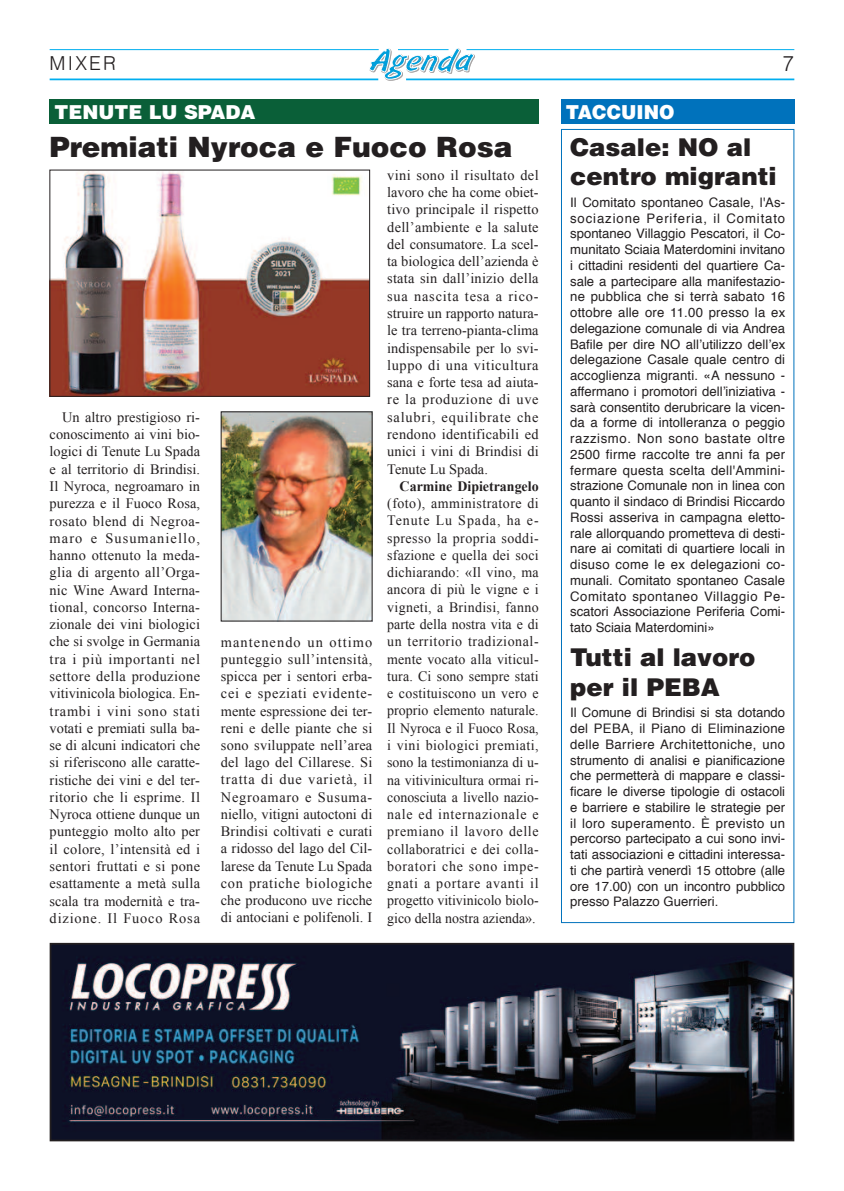
<style>
.page{position:relative;width:844px;height:1191px;background:#fff}
.page>*{position:absolute;margin:0;border:0;box-sizing:border-box;transform-origin:0 0}
.t1{font:900 28px "Helvetica";color:#231f20}
.t2{font:900 24.5px/29.4px "Helvetica";color:#231f20}
.t3{font:300 21px "Helvetica";color:#231f20}
.t4{font:900 19.25px "Helvetica";color:#fff}
.t5{font:900 19.25px "Helvetica";color:#fff;scale:.96 1}
.t6{font:300 19.25px "Helvetica";letter-spacing:.11em;color:#231f20}
.t7{font:14.35px/17.3px "Times New Roman";color:#231f20;text-align:justify}
.t8{font:700 14.35px "Times New Roman";color:#231f20}
.t9{font:13.12px/15.8px "Helvetica";color:#231f20;text-align:justify}
</style>
<div class="page">
<img style="left:53px;top:946px;width:738px;height:192px">
<div style="left:50px;top:943px;width:744px;height:198px;border:2px solid #231f20"></div>
<hr style="left:406px;top:78px;width:388px;height:2px;background:#00aeef">
<hr style="left:50px;top:78px;width:328px;height:2px;background:#00aeef">
<hr style="left:466px;top:49px;width:328px;height:1px;background:#00aeef">
<hr style="left:50px;top:49px;width:328px;height:1px;background:#00aeef">
<svg style="left:369px;top:48px;width:106px;height:33px"></svg>
<div style="left:561px;top:129px;width:233px;height:794px;border:1px solid #0072bc"></div>
<div style="left:561px;top:99px;width:233px;height:25px;background:#0072bc"></div>
<img style="left:223px;top:413px;width:147px;height:206px">
<div style="left:221px;top:411px;width:151px;height:210px;border:1px solid #231f20"></div>
<div style="left:50px;top:99px;width:488px;height:25px;background:#0a5f38"></div>
<img style="left:52px;top:172px;width:316px;height:222px">
<h3 class="t6" style="left:50px;top:56px;width:68px">MIXER</h3>
<h3 class="t3" style="left:782px;top:55px;width:13px">7</h3>
<h3 class="t4" style="left:55px;top:105px;width:202px">TENUTE LU SPADA</h3>
<h3 class="t5" style="left:565px;top:101px;width:114px">TACCUINO</h3>
<h1 class="t1" style="left:50px;top:131px;width:464px">Premiati Nyroca e Fuoco Rosa</h1>
<p class="t7" style="left:50px;top:408px;width:152px;text-indent:12px">Un altro prestigioso ri&shy;conoscimento ai vini bio&shy;logici di Tenute Lu Spada e al territorio di Brindisi.<br>Il Nyroca, negroamaro in purezza e il Fuoco Rosa, rosato blend di Negroa&shy;maro e Susumaniello, hanno ottenuto la meda&shy;glia di argento all’Orga&shy;nic Wine Award Interna&shy;tional, concorso Interna&shy;zionale dei vini biologici che si svolge in Germania tra i più importanti nel settore della produzione vitivinicola biologica. En&shy;trambi i vini sono stati votati e premiati sulla ba&shy;se di alcuni indicatori che si riferiscono alle caratte&shy;ristiche dei vini e del ter&shy;ritorio che li esprime. Il Nyroca ottiene dunque un punteggio molto alto per il colore, l’intensità ed i sentori fruttati e si pone esattamente a metà sulla scala tra modernità e tra&shy;dizione. Il Fuoco Rosa</p>
<p class="t7" style="left:221px;top:633px;width:153px">mantenendo un ottimo punteggio sull’intensità, spicca per i sentori erba&shy;cei e speziati evidente&shy;mente espressione dei ter&shy;reni e delle piante che si sono sviluppate nell’area del lago del Cillarese. Si tratta di due varietà, il Negroamaro e Susuma&shy;niello, vitigni autoctoni di Brindisi coltivati e curati a ridosso del lago del Cil&shy;larese da Tenute Lu Spada con pratiche biologiche che producono uve ricche di antociani e polifenoli. I</p>
<p class="t7" style="left:387px;top:166px;width:153px">vini sono il risultato del lavoro che ha come obiet&shy;tivo principale il rispetto dell’ambiente e la salute del consumatore. La scel&shy;ta biologica dell’azienda è stata sin dall’inizio della sua nascita tesa a rico&shy;struire un rapporto natura&shy;le tra terreno-pianta-clima indispensabile per lo svi&shy;luppo di una viticultura sana e forte tesa ad aiuta&shy;re la produzione di uve salubri, equilibrate che rendono identificabili ed unici i vini di Brindisi di Tenute Lu Spada.</p>
<p class="t8" style="left:399px;top:478px;width:140px">Carmine Dipietrangelo</p>
<p class="t7" style="left:387px;top:494px;width:153px">(foto), amministratore di Tenute Lu Spada, ha e&shy;spresso la propria soddi&shy;sfazione e quella dei soci dichiarando: «Il vino, ma ancora di più le vigne e i vigneti, a Brindisi, fanno parte della nostra vita e di un territorio tradizional&shy;mente vocato alla viticul&shy;tura. Ci sono sempre stati e costituiscono un vero e proprio elemento naturale.<br>Il Nyroca e il Fuoco Rosa, i vini biologici premiati, sono la testimonianza di u&shy;na vitivinicultura ormai ri&shy;conosciuta a livello nazio&shy;nale ed internazionale e premiano il lavoro delle collaboratrici e dei colla&shy;boratori che sono impe&shy;gnati a portare avanti il progetto vitivinicolo biolo&shy;gico della nostra azienda».</p>
<h2 class="t2" style="left:570px;top:133px;width:208px">Casale: NO al centro migranti</h2>
<p class="t9" style="left:570px;top:195px;width:216px">Il Comitato spontaneo Casale, l'As&shy;sociazione Periferia, il Comitato spontaneo Villaggio Pescatori, il Co&shy;munitato Sciaia Materdomini invitano i cittadini residenti del quartiere Ca&shy;sale a partecipare alla manifestazio&shy;ne pubblica che si terrà sabato 16 ottobre alle ore 11.00 presso la ex delegazione comunale di via Andrea Bafile per dire NO all’utilizzo dell’ex delegazione Casale quale centro di accoglienza migranti. «A nessuno - affermano i promotori dell’iniziativa - sarà consentito derubricare la vicen&shy;da a forme di intolleranza o peggio razzismo. Non sono bastate oltre 2500 firme raccolte tre anni fa per fermare questa scelta dell'Ammini&shy;strazione Comunale non in linea con quanto il sindaco di Brindisi Riccardo Rossi asseriva in campagna eletto&shy;rale allorquando prometteva di desti&shy;nare ai comitati di quartiere locali in disuso come le ex delegazioni co&shy;munali. Comitato spontaneo Casale Comitato spontaneo Villaggio Pe&shy;scatori Associazione Periferia Comi&shy;tato Sciaia Materdomini»</p>
<h2 class="t2" style="left:570px;top:643px;width:187px">Tutti al lavoro per il PEBA</h2>
<p class="t9" style="left:570px;top:706px;width:216px">Il Comune di Brindisi si sta dotando del PEBA, il Piano di Eliminazione delle Barriere Architettoniche, uno strumento di analisi e pianificazione che permetterà di mappare e classi&shy;ficare le diverse tipologie di ostacoli e barriere e stabilire le strategie per il loro superamento. È previsto un percorso partecipato a cui sono invi&shy;tati associazioni e cittadini interessa&shy;ti che partirà venerdì 15 ottobre (alle ore 17.00) con un incontro pubblico presso Palazzo Guerrieri.</p>
</div>
